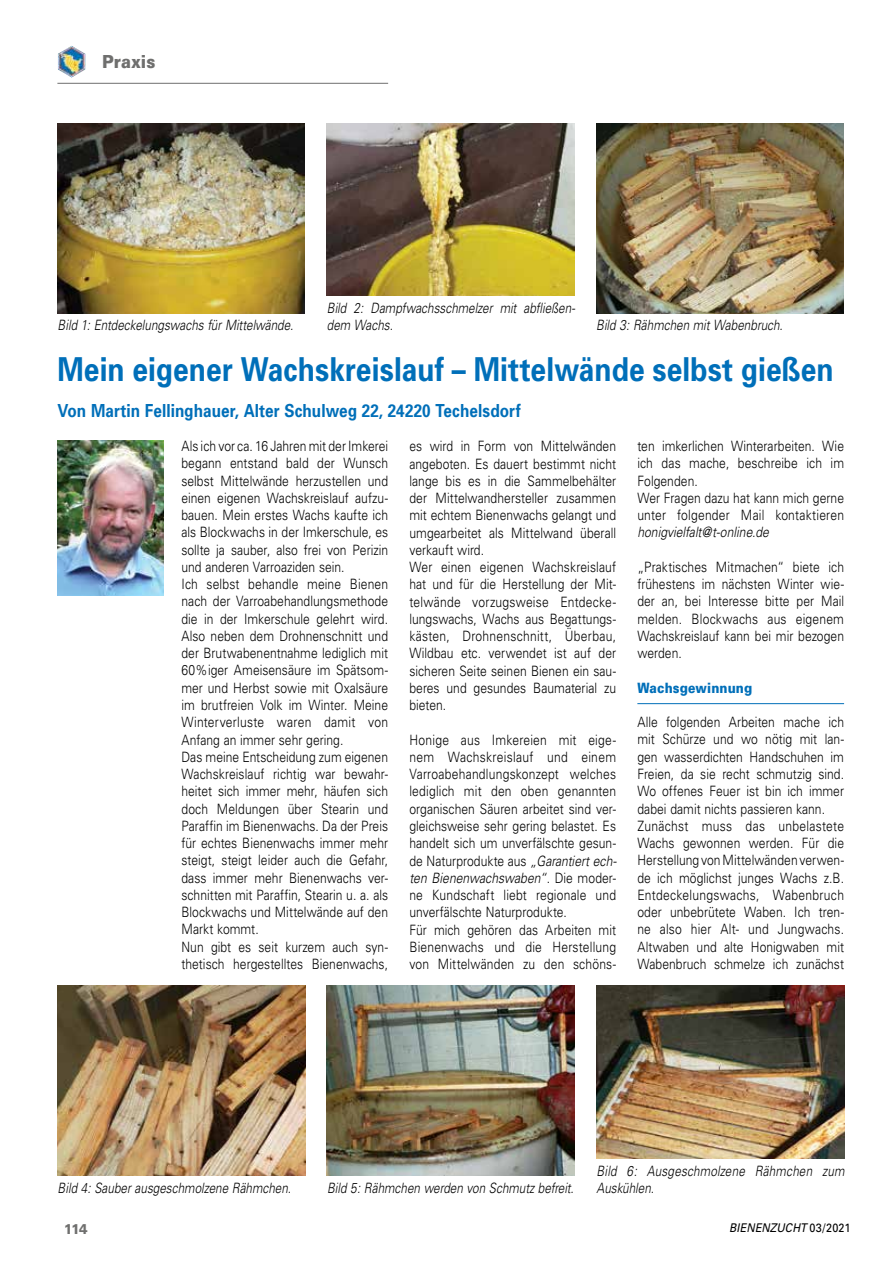
<style>
.page{position:relative;width:893px;height:1263px;background:#fff}
.page>*{position:absolute;margin:0;border:0;box-sizing:border-box;transform-origin:0 0}
.t1{font:700 33px "Univers";letter-spacing:.005em;color:#006fb9;scale:.85 1}
.t2{font:700 18px "Univers";letter-spacing:.005em;color:#006fb9;scale:.85 1}
.t3{font:900 18px "Univers";color:#6f6f6e;scale:.9 1}
.t4{font:300 14.25px/17.2px "Univers";letter-spacing:.005em;color:#000;scale:.85 1}
.t5{font:italic 300 14.25px/17.2px "Univers";letter-spacing:.005em;color:#000;scale:.82 1}
.t6{font:italic 300 14.25px "Univers";letter-spacing:.005em;color:#000;scale:.85 1}
.t7{font:900 14.25px "Univers";letter-spacing:.01em;color:#006fb9;scale:.85 1}
.t8{font:900 14.25px "Univers";color:#6f6f6e;scale:.9 1}
.t9{font:italic 12px "Univers";letter-spacing:.005em;color:#000;scale:.9 1}
.s1{font-style:italic}
.s2{font-style:normal}
</style>
<div class="page">
<hr style="left:57px;top:83px;width:331px;height:1px;background:#6f6f6e">
<img style="left:58px;top:46px;width:27px;height:32px">
<hr style="left:637px;top:703px;width:207px;height:1px;background:#006fb9">
<img style="left:57px;top:123px;width:248px;height:190px">
<img style="left:57px;top:441px;width:107px;height:155px">
<img style="left:596px;top:123px;width:248px;height:190px">
<img style="left:327px;top:123px;width:247px;height:173px">
<img style="left:57px;top:986px;width:248px;height:190px">
<img style="left:327px;top:986px;width:248px;height:190px">
<img style="left:596px;top:986px;width:248px;height:172px">
<p class="t3" style="left:102px;top:50px;width:61px">Praxis</p>
<p class="t5" style="left:327px;top:299px;width:305px">Bild 2: Dampfwachsschmelzer mit abfließen&shy;dem Wachs.</p>
<p class="t5" style="left:58px;top:317px;width:289px">Bild 1: Entdeckelungswachs für Mittelwände.</p>
<p class="t5" style="left:596px;top:317px;width:229px">Bild 3: Rähmchen mit Wabenbruch.</p>
<h1 class="t1" style="left:57px;top:350px;width:915px">Mein eigener Wachskreislauf – Mittelwände selbst gießen</h1>
<p class="t2" style="left:57px;top:400px;width:547px">Von Martin Fellinghauer, Alter Schulweg 22, 24220 Techelsdorf</p>
<p class="t4" style="left:181px;top:437px;width:245px">Als ich vor ca. 16 Jahren mit der Imkerei begann entstand bald der Wunsch selbst Mittelwände herzustellen und einen eigenen Wachskreislauf aufzu&shy;bauen. Mein erstes Wachs kaufte ich als Blockwachs in der Imkerschule, es sollte ja sauber, also frei von Perizin und anderen Varroaziden sein.<br>Ich selbst behandle meine Bienen nach der Varroabehandlungsmethode die in der Imkerschule gelehrt wird.<br>Also neben dem Drohnenschnitt und der Brutwabenentnahme lediglich mit 60%iger Ameisensäure im Spätsom&shy;mer und Herbst sowie mit Oxalsäure im brutfreien Volk im Winter. Meine Winterverluste waren damit von Anfang an immer sehr gering.<br>Das meine Entscheidung zum eigenen Wachskreislauf richtig war bewahr&shy;heitet sich immer mehr, häufen sich doch Meldungen über Stearin und Paraffin im Bienenwachs. Da der Preis für echtes Bienenwachs immer mehr steigt, steigt leider auch die Gefahr, dass immer mehr Bienenwachs ver&shy;schnitten mit Paraffin, Stearin u. a. als Blockwachs und Mittelwände auf den Markt kommt.<br>Nun gibt es seit kurzem auch syn&shy;thetisch hergestelltes Bienenwachs,</p>
<p class="t4" style="left:409px;top:438px;width:245px">es wird in Form von Mittelwänden angeboten. Es dauert bestimmt nicht lange bis es in die Sammelbehälter der Mittelwandhersteller zusammen mit echtem Bienenwachs gelangt und umgearbeitet als Mittelwand überall verkauft wird.<br>Wer einen eigenen Wachskreislauf hat und für die Herstellung der Mit&shy;telwände vorzugsweise Entdecke&shy;lungswachs, Wachs aus Begattungs&shy;kästen, Drohnenschnitt, Überbau,<br>Wildbau etc. verwendet ist auf der sicheren Seite seinen Bienen ein sau&shy;beres und gesundes Baumaterial zu bieten.</p>
<p class="t4" style="left:409px;top:731px;width:245px">Honige aus Imkereien mit eige&shy;nem Wachskreislauf und einem Varroabehandlungskonzept welches lediglich mit den oben genannten organischen Säuren arbeitet sind ver&shy;gleichsweise sehr gering belastet. Es handelt sich um unverfälschte gesun&shy;de Naturprodukte aus <span class="s1">„Garantiert ech&shy;ten Bienenwachswaben“</span>. Die moder&shy;ne Kundschaft liebt regionale und unverfälschte Naturprodukte.<br>Für mich gehören das Arbeiten mit Bienenwachs und die Herstellung von Mittelwänden zu den schöns-</p>
<p class="t4" style="left:637px;top:437px;width:245px">ten imkerlichen Winterarbeiten. Wie ich das mache, beschreibe ich im<br>Folgenden.<br>Wer Fragen dazu hat kann mich gerne unter folgender Mail kontaktieren</p>
<p class="t6" style="left:637px;top:524px;width:156px">honigvielfalt@t-online.de</p>
<p class="t4" style="left:637px;top:558px;width:245px;text-align:justify">„Praktisches Mitmachen“ biete ich frühestens im nächsten Winter wie&shy;der an, bei Interesse bitte per Mail melden. Blockwachs aus eigenem Wachskreislauf kann bei mir bezogen werden.</p>
<p class="t7" style="left:637px;top:679px;width:137px">Wachsgewinnung</p>
<p class="t4" style="left:637px;top:713px;width:245px">Alle folgenden Arbeiten mache ich mit Schürze und wo nötig mit lan&shy;gen wasserdichten Handschuhen im Freien, da sie recht schmutzig sind.<br>Wo offenes Feuer ist bin ich immer dabei damit nichts passieren kann.<br>Zunächst muss das unbelastete Wachs gewonnen werden. Für die Herstellung von Mittelwänden verwen&shy;de ich möglichst junges Wachs z.B.<br>Entdeckelungswachs, Wabenbruch oder unbebrütete Waben. Ich tren&shy;ne also hier Alt- und Jungwachs.<br>Altwaben und alte Honigwaben mit Wabenbruch schmelze ich zunächst</p>
<p class="t5" style="left:58px;top:1179px;width:286px">Bild 4: Sauber ausgeschmolzene Rähmchen.</p>
<p class="t5" style="left:327px;top:1179px;width:303px">Bild 5: Rähmchen werden von Schmutz befreit.</p>
<p class="t5" style="left:596px;top:1162px;width:304px">Bild 6: Ausgeschmolzene Rähmchen zum<br>Auskühlen.</p>
<p class="t8" style="left:64px;top:1220px;width:28px">114</p>
<p class="t9" style="left:729px;top:1221px;width:136px">BIENENZUCHT <span class="s2">03/2021</span></p>
</div>
